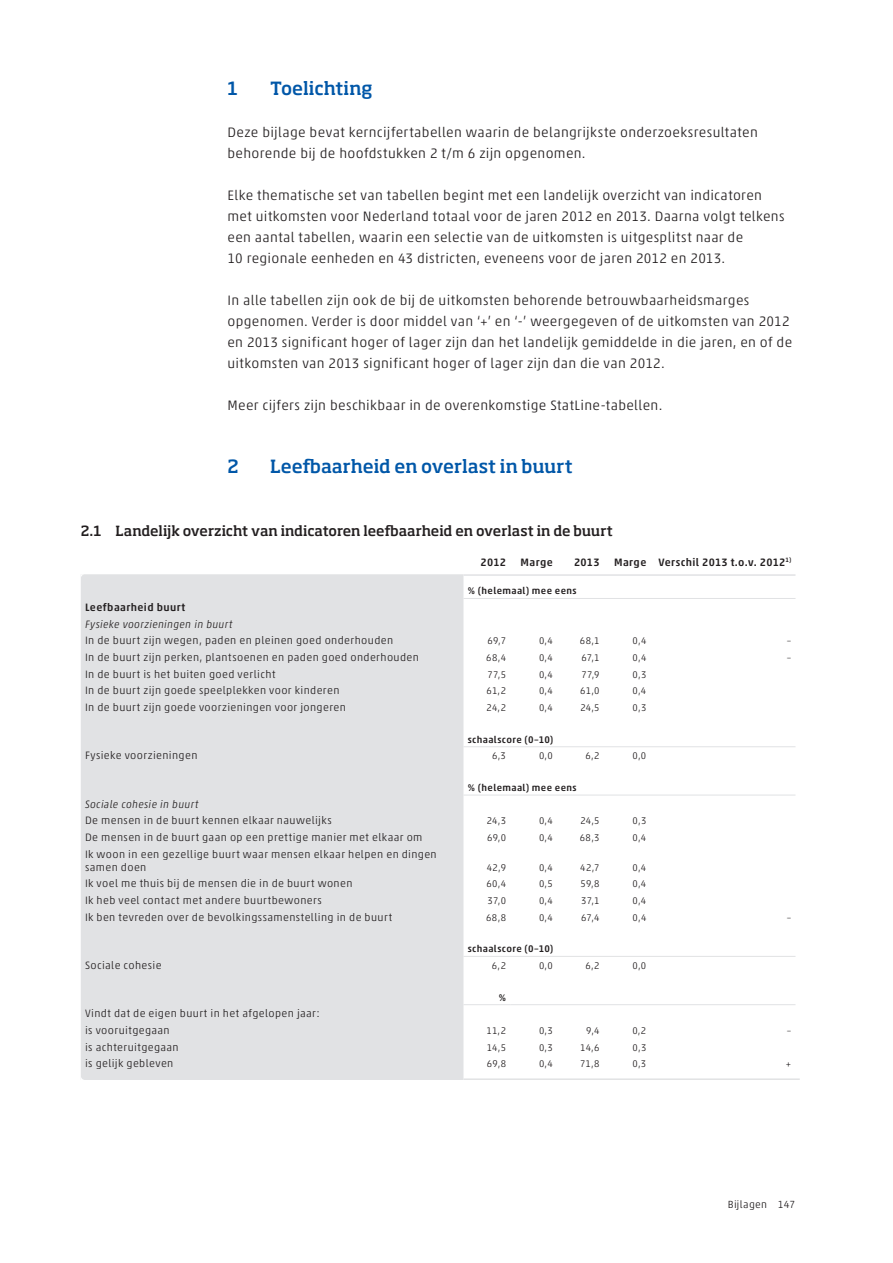
<style>
.page{position:relative;width:893px;height:1263px;background:#fff}
.page>*{position:absolute;margin:0;border:0;box-sizing:border-box;transform-origin:0 0}
.t1{font:500 18px "Soho Pro";letter-spacing:-.005em;color:#0157a8}
.t2{font:300 13.8px/21px "Akko Pro";letter-spacing:.025em;color:#231f20}
.t3{font:500 13.8px "Soho Pro";letter-spacing:-.005em;color:#231f20}
.t4{font:300 10.8px/13px "Akko Pro";letter-spacing:.035em;color:#231f20}
.t5{font:500 10.8px "Akko Pro";letter-spacing:.035em;color:#231f20}
.t6{font:italic 300 10.8px "Akko Pro";letter-spacing:.025em;color:#231f20}
.t7{font:300 10.5px "Akko Pro";letter-spacing:.03em;color:#231f20}
.t8{font:300 9.75px "Akko Pro";letter-spacing:.025em;color:#231f20}
.t9{font:500 9.75px "Akko Pro";letter-spacing:.04em;color:#231f20}
</style>
<div class="page">
<div style="left:81px;top:574px;width:382px;height:506px;background:#e1e2e4"></div>
<svg style="left:81px;top:574px;width:4px;height:4px"></svg>
<hr style="left:463px;top:574px;width:332px;height:2px;background:#e1e2e4">
<hr style="left:463px;top:598px;width:332px;height:1px;background:#e1e2e4">
<hr style="left:463px;top:746px;width:332px;height:1px;background:#e1e2e4">
<hr style="left:463px;top:795px;width:332px;height:1px;background:#e1e2e4">
<hr style="left:463px;top:956px;width:332px;height:1px;background:#e1e2e4">
<hr style="left:463px;top:1004px;width:47px;height:1px;background:#e1e2e4">
<hr style="left:510px;top:1004px;width:285px;height:1px;background:#e1e2e4">
<svg style="left:81px;top:1076px;width:4px;height:4px"></svg>
<hr style="left:463px;top:1078px;width:337px;height:2px;background:#e1e2e4">
<h1 class="t1" style="left:227px;top:76px;width:12px">1</h1>
<h1 class="t1" style="left:270px;top:76px;width:104px">Toelichting</h1>
<p class="t2" style="left:227px;top:122px;width:532px">Deze bijlage bevat kerncijfertabellen waarin de belangrijkste onderzoeksresultaten behorende bij de hoofdstukken 2 t/m 6 zijn opgenomen.</p>
<p class="t2" style="left:227px;top:185px;width:559px">Elke thematische set van tabellen begint met een landelijk overzicht van indicatoren met uitkomsten voor Nederland totaal voor de jaren 2012 en 2013. Daarna volgt telkens een aantal tabellen, waarin een selectie van de uitkomsten is uitgesplitst naar de<br>10 regionale eenheden en 43 districten, eveneens voor de jaren 2012 en 2013.</p>
<p class="t2" style="left:227px;top:290px;width:566px">In alle tabellen zijn ook de bij de uitkomsten behorende betrouwbaarheidsmarges opgenomen. Verder is door middel van ‘+’ en ‘-’ weergegeven of de uitkomsten van 2012 en 2013 significant hoger of lager zijn dan het landelijk gemiddelde in die jaren, en of de uitkomsten van 2013 significant hoger of lager zijn dan die van 2012.</p>
<p class="t2" style="left:227px;top:395px;width:436px">Meer cijfers zijn beschikbaar in de overenkomstige StatLine-tabellen.</p>
<h1 class="t1" style="left:227px;top:454px;width:13px">2</h1>
<h1 class="t1" style="left:270px;top:454px;width:304px">Leefbaarheid en overlast in buurt</h1>
<p class="t3" style="left:81px;top:521px;width:534px">2.1 Landelijk overzicht van indicatoren leefbaarheid en overlast in de buurt</p>
<p class="t5" style="left:481px;top:555px;width:27px">2012</p>
<p class="t5" style="left:521px;top:555px;width:34px">Marge</p>
<p class="t5" style="left:574px;top:555px;width:27px">2013</p>
<p class="t5" style="left:614px;top:555px;width:179px">Marge Verschil 2013 t.o.v. 2012<sup>1)</sup></p>
<p class="t9" style="left:468px;top:585px;width:110px">% (helemaal) mee eens</p>
<p class="t5" style="left:85px;top:601px;width:102px">Leefbaarheid buurt</p>
<p class="t6" style="left:85px;top:617px;width:149px">Fysieke voorzieningen in buurt</p>
<p class="t4" style="left:85px;top:634px;width:310px">In de buurt zijn wegen, paden en pleinen goed onderhouden</p>
<p class="t8" style="left:487px;top:635px;width:20px">69,7</p>
<p class="t8" style="left:539px;top:635px;width:15px">0,4</p>
<p class="t8" style="left:580px;top:635px;width:21px">68,1</p>
<p class="t8" style="left:633px;top:635px;width:15px">0,4</p>
<p class="t8" style="left:787px;top:635px;width:6px">–</p>
<p class="t4" style="left:85px;top:651px;width:335px">In de buurt zijn perken, plantsoenen en paden goed onderhouden</p>
<p class="t8" style="left:486px;top:652px;width:21px">68,4</p>
<p class="t8" style="left:539px;top:652px;width:15px">0,4</p>
<p class="t8" style="left:581px;top:652px;width:20px">67,1</p>
<p class="t8" style="left:632px;top:652px;width:15px">0,4</p>
<p class="t8" style="left:787px;top:652px;width:6px">–</p>
<p class="t4" style="left:85px;top:667px;width:192px">In de buurt is het buiten goed verlicht</p>
<p class="t8" style="left:487px;top:668px;width:20px">77,5</p>
<p class="t8" style="left:539px;top:668px;width:15px">0,4</p>
<p class="t8" style="left:581px;top:668px;width:20px">77,9</p>
<p class="t8" style="left:633px;top:668px;width:15px">0,3</p>
<p class="t4" style="left:85px;top:684px;width:256px">In de buurt zijn goede speelplekken voor kinderen</p>
<p class="t8" style="left:486px;top:685px;width:21px">61,2</p>
<p class="t8" style="left:539px;top:685px;width:15px">0,4</p>
<p class="t8" style="left:580px;top:685px;width:21px">61,0</p>
<p class="t8" style="left:632px;top:685px;width:15px">0,4</p>
<p class="t4" style="left:85px;top:701px;width:262px">In de buurt zijn goede voorzieningen voor jongeren</p>
<p class="t8" style="left:487px;top:702px;width:21px">24,2</p>
<p class="t8" style="left:539px;top:702px;width:15px">0,4</p>
<p class="t8" style="left:580px;top:702px;width:21px">24,5</p>
<p class="t8" style="left:633px;top:702px;width:15px">0,3</p>
<p class="t9" style="left:468px;top:733px;width:87px">schaalscore (0–10)</p>
<p class="t4" style="left:85px;top:749px;width:114px">Fysieke voorzieningen</p>
<p class="t8" style="left:492px;top:750px;width:15px">6,3</p>
<p class="t8" style="left:539px;top:750px;width:15px">0,0</p>
<p class="t8" style="left:585px;top:750px;width:16px">6,2</p>
<p class="t8" style="left:633px;top:750px;width:15px">0,0</p>
<p class="t9" style="left:468px;top:782px;width:110px">% (helemaal) mee eens</p>
<p class="t6" style="left:85px;top:797px;width:115px">Sociale cohesie in buurt</p>
<p class="t4" style="left:85px;top:814px;width:248px">De mensen in de buurt kennen elkaar nauwelijks</p>
<p class="t8" style="left:487px;top:815px;width:21px">24,3</p>
<p class="t8" style="left:539px;top:815px;width:15px">0,4</p>
<p class="t8" style="left:580px;top:815px;width:21px">24,5</p>
<p class="t8" style="left:633px;top:815px;width:15px">0,3</p>
<p class="t4" style="left:85px;top:830px;width:339px">De mensen in de buurt gaan op een prettige manier met elkaar om</p>
<p class="t8" style="left:487px;top:832px;width:20px">69,0</p>
<p class="t8" style="left:539px;top:832px;width:15px">0,4</p>
<p class="t8" style="left:580px;top:832px;width:21px">68,3</p>
<p class="t8" style="left:632px;top:832px;width:15px">0,4</p>
<p class="t4" style="left:85px;top:847px;width:353px">Ik woon in een gezellige buurt waar mensen elkaar helpen en dingen samen doen</p>
<p class="t8" style="left:487px;top:861px;width:21px">42,9</p>
<p class="t8" style="left:539px;top:861px;width:15px">0,4</p>
<p class="t8" style="left:580px;top:861px;width:21px">42,7</p>
<p class="t8" style="left:632px;top:861px;width:15px">0,4</p>
<p class="t4" style="left:85px;top:877px;width:269px">Ik voel me thuis bij de mensen die in de buurt wonen</p>
<p class="t8" style="left:486px;top:878px;width:21px">60,4</p>
<p class="t8" style="left:539px;top:878px;width:15px">0,5</p>
<p class="t8" style="left:581px;top:878px;width:20px">59,8</p>
<p class="t8" style="left:632px;top:878px;width:15px">0,4</p>
<p class="t4" style="left:85px;top:894px;width:238px">Ik heb veel contact met andere buurtbewoners</p>
<p class="t8" style="left:487px;top:895px;width:20px">37,0</p>
<p class="t8" style="left:539px;top:895px;width:15px">0,4</p>
<p class="t8" style="left:581px;top:895px;width:20px">37,1</p>
<p class="t8" style="left:632px;top:895px;width:15px">0,4</p>
<p class="t4" style="left:85px;top:910px;width:309px">Ik ben tevreden over de bevolkingssamenstelling in de buurt</p>
<p class="t8" style="left:486px;top:911px;width:21px">68,8</p>
<p class="t8" style="left:539px;top:911px;width:15px">0,4</p>
<p class="t8" style="left:581px;top:911px;width:20px">67,4</p>
<p class="t8" style="left:632px;top:911px;width:15px">0,4</p>
<p class="t8" style="left:787px;top:911px;width:6px">–</p>
<p class="t9" style="left:468px;top:943px;width:87px">schaalscore (0–10)</p>
<p class="t4" style="left:85px;top:958px;width:78px">Sociale cohesie</p>
<p class="t8" style="left:492px;top:960px;width:16px">6,2</p>
<p class="t8" style="left:539px;top:960px;width:15px">0,0</p>
<p class="t8" style="left:585px;top:960px;width:16px">6,2</p>
<p class="t8" style="left:633px;top:960px;width:15px">0,0</p>
<p class="t9" style="left:499px;top:991px;width:9px">%</p>
<p class="t4" style="left:85px;top:1005px;width:236px;line-height:16.6px">Vindt dat de eigen buurt in het afgelopen jaar: is vooruitgegaan</p>
<p class="t8" style="left:486px;top:1025px;width:21px">11,2</p>
<p class="t8" style="left:539px;top:1025px;width:15px">0,3</p>
<p class="t8" style="left:586px;top:1025px;width:15px">9,4</p>
<p class="t8" style="left:632px;top:1025px;width:15px">0,2</p>
<p class="t8" style="left:787px;top:1025px;width:6px">–</p>
<p class="t4" style="left:85px;top:1040px;width:95px">is achteruitgegaan</p>
<p class="t8" style="left:487px;top:1041px;width:21px">14,5</p>
<p class="t8" style="left:539px;top:1041px;width:15px">0,3</p>
<p class="t8" style="left:580px;top:1041px;width:21px">14,6</p>
<p class="t8" style="left:633px;top:1041px;width:15px">0,3</p>
<p class="t4" style="left:85px;top:1057px;width:90px">is gelijk gebleven</p>
<p class="t8" style="left:487px;top:1058px;width:21px">69,8</p>
<p class="t8" style="left:539px;top:1058px;width:15px">0,4</p>
<p class="t8" style="left:580px;top:1058px;width:21px">71,8</p>
<p class="t8" style="left:633px;top:1058px;width:15px">0,3</p>
<p class="t8" style="left:786px;top:1058px;width:7px">+</p>
<p class="t7" style="left:728px;top:1198px;width:69px">Bijlagen 147</p>
</div>
